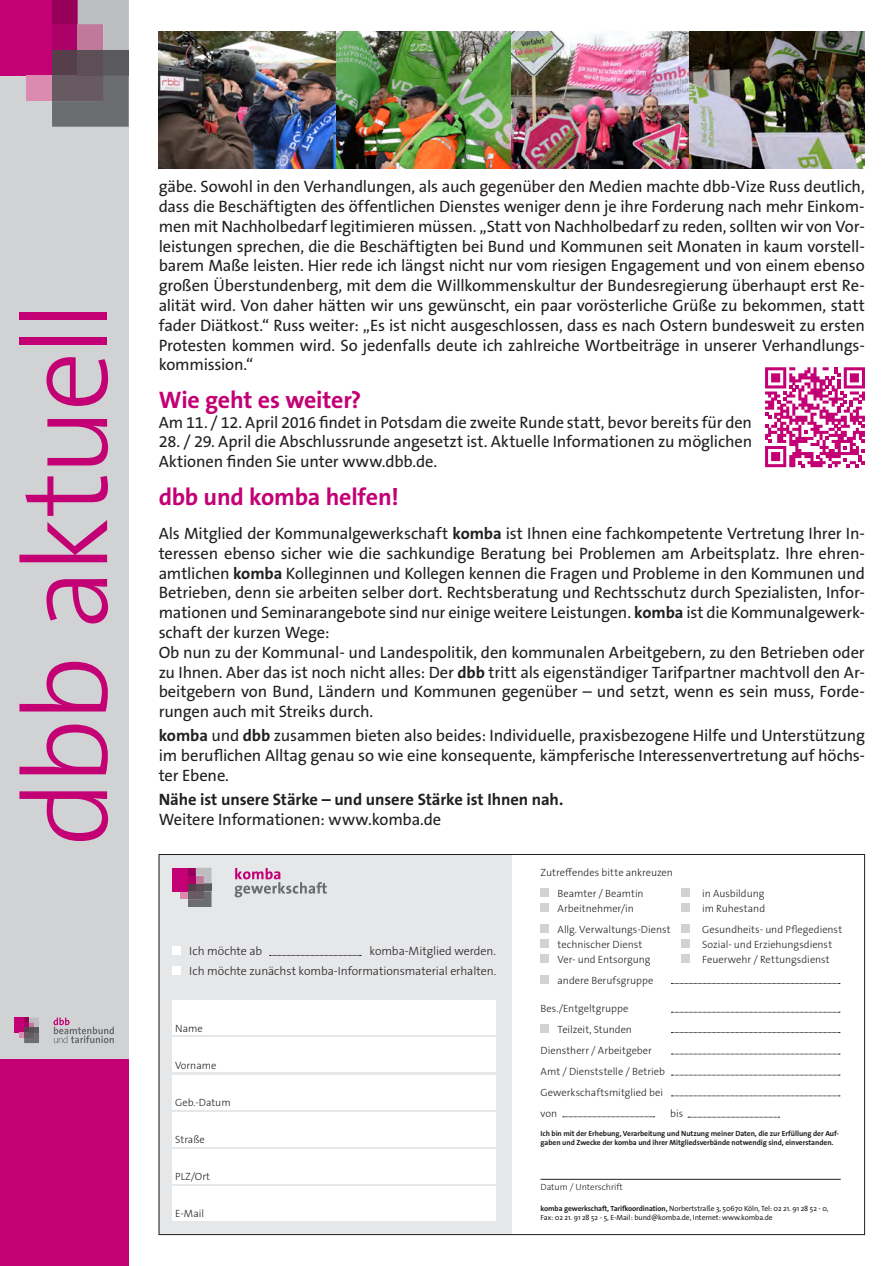
<style>
.page{position:relative;width:896px;height:1266px;background:#fff}
.page>*{position:absolute;margin:0;border:0;box-sizing:border-box;transform-origin:0 0}
.t1{font:300 120px "The Sans Os F";letter-spacing:-.045em;color:#c30175}
.Zwischenüberschrift{font:700 24px "The Sans Os F";letter-spacing:-.01em;color:#c30175}
.Zwischenüberschrift-2{font:700 24px "The Sans B7";letter-spacing:-.005em;color:#c30175}
.Fliesstext{font:16.5px/19.8px "The Sans B5 Plain";letter-spacing:-.01em;color:#231f20;text-align:justify}
.Fliesstext-2{font:16.5px/19.8px "The Sans Os F";letter-spacing:-.01em;color:#231f20;text-align:justify}
.Fliesstext-3{font:700 16.5px "The Sans Os F";letter-spacing:-.005em;color:#231f20}
.t2{font:300 12px "The Sans Os F";letter-spacing:-.005em;color:#231f20}
.t3{font:300 10.5px "The Sans Os F";color:#231f20}
.t4{font:300 9px "The Sans Os F";color:#231f20}
.t5{font:700 7.5px/9px "The Sans Os F";letter-spacing:-.005em;color:#231f20}
._11_Kleingedrucktes{font:7.5px "The Sans Os F";letter-spacing:-.01em;color:#231f20}
.s1{font-weight:700}
</style>
<div class="page">
<div style="left:0;top:0;width:129px;height:1265px;background:#d1d2d4"></div>
<div style="left:0;top:0;width:52px;height:75px;background:#c30175"></div>
<div style="left:52px;top:0;width:26px;height:24px;background:#970059"></div>
<div style="left:52px;top:24px;width:26px;height:26px;background:#ac0167"></div>
<div style="left:52px;top:50px;width:26px;height:25px;background:#573e4b"></div>
<svg style="left:78px;top:0;width:51px;height:50px;background:#bdacb6"></svg>
<div style="left:78px;top:50px;width:25px;height:25px;background:#5c5056"></div>
<div style="left:103px;top:50px;width:26px;height:25px;background:#5a5a5d"></div>
<svg style="left:52px;top:75px;width:77px;height:52px;background:#6b676b"></svg>
<div style="left:26px;top:75px;width:26px;height:26px;background:#dc8bb0"></div>
<div style="left:0;top:1059px;width:129px;height:206px;background:#c30175"></div>
<svg style="left:54px;top:1017px;width:60px;height:26px"></svg>
<div style="left:14px;top:1017px;width:10px;height:15px;background:#c30175"></div>
<svg style="left:19px;top:1017px;width:20px;height:26px"></svg>
<svg style="left:765px;top:367px;width:99px;height:100px"></svg>
<img style="left:688px;top:31px;width:176px;height:137px">
<img style="left:335px;top:31px;width:176px;height:137px">
<img style="left:159px;top:31px;width:176px;height:137px">
<img style="left:511px;top:31px;width:177px;height:137px">
<div style="left:159px;top:854px;width:352px;height:380px;background:#e6e7e9"></div>
<div style="left:172px;top:1000px;width:323px;height:34px;background:#fff"></div>
<div style="left:172px;top:1037px;width:323px;height:34px;background:#fff"></div>
<div style="left:172px;top:1074px;width:323px;height:34px;background:#fff"></div>
<div style="left:172px;top:1112px;width:323px;height:34px;background:#fff"></div>
<div style="left:172px;top:1149px;width:323px;height:34px;background:#fff"></div>
<div style="left:172px;top:1186px;width:323px;height:34px;background:#fff"></div>
<div style="left:540px;top:888px;width:9px;height:8px;background:#d1d2d4"></div>
<div style="left:680px;top:888px;width:9px;height:8px;background:#d1d2d4"></div>
<div style="left:540px;top:903px;width:9px;height:8px;background:#d1d2d4"></div>
<div style="left:680px;top:903px;width:9px;height:8px;background:#d1d2d4"></div>
<div style="left:540px;top:924px;width:9px;height:8px;background:#d1d2d4"></div>
<div style="left:680px;top:924px;width:9px;height:8px;background:#d1d2d4"></div>
<div style="left:540px;top:939px;width:9px;height:8px;background:#d1d2d4"></div>
<div style="left:680px;top:939px;width:9px;height:8px;background:#d1d2d4"></div>
<div style="left:540px;top:954px;width:9px;height:8px;background:#d1d2d4"></div>
<div style="left:680px;top:954px;width:9px;height:8px;background:#d1d2d4"></div>
<div style="left:540px;top:975px;width:9px;height:8px;background:#d1d2d4"></div>
<div style="left:540px;top:1024px;width:9px;height:9px;background:#d1d2d4"></div>
<hr style="left:540px;top:1178px;width:300px;height:1px;background:#231f20">
<div style="left:180px;top:891px;width:8px;height:8px;background:#dc8bb0"></div>
<div style="left:188px;top:883px;width:8px;height:8px;background:#573e4b"></div>
<div style="left:196px;top:883px;width:8px;height:8px;background:#5c5056"></div>
<div style="left:188px;top:875px;width:8px;height:8px;background:#ac0167"></div>
<div style="left:188px;top:867px;width:8px;height:8px;background:#970059"></div>
<div style="left:204px;top:883px;width:7px;height:8px;background:#5a5a5d"></div>
<svg style="left:188px;top:891px;width:23px;height:16px"></svg>
<div style="left:172px;top:867px;width:16px;height:24px;background:#c30175"></div>
<svg style="left:196px;top:867px;width:15px;height:16px"></svg>
<svg style="left:235px;top:867px;width:92px;height:30px"></svg>
<div style="left:172px;top:946px;width:9px;height:9px;background:#fff"></div>
<div style="left:172px;top:966px;width:9px;height:8px;background:#fff"></div>
<svg style="left:671px;top:1011px;width:168px;height:1px"></svg>
<svg style="left:671px;top:1032px;width:168px;height:1px"></svg>
<svg style="left:671px;top:1053px;width:168px;height:1px"></svg>
<svg style="left:671px;top:1074px;width:168px;height:1px"></svg>
<svg style="left:671px;top:1095px;width:168px;height:1px"></svg>
<svg style="left:562px;top:1116px;width:92px;height:1px"></svg>
<svg style="left:688px;top:1116px;width:91px;height:1px"></svg>
<svg style="left:269px;top:955px;width:92px;height:1px"></svg>
<svg style="left:671px;top:983px;width:168px;height:1px"></svg>
<h1 class="t1" style="left:-11px;top:846px;width:547px;rotate:-90deg">dbb aktuell</h1>
<p class="Fliesstext" style="left:159px;top:177px;width:707px">gäbe. Sowohl in den Verhandlungen, als auch gegenüber den Medien machte dbb-Vize Russ deutlich, dass die Beschäftigten des öffentlichen Dienstes weniger denn je ihre Forderung nach mehr Einkom&shy;men mit Nachholbedarf legitimieren müssen. „Statt von Nachholbedarf zu reden, sollten wir von Vor&shy;leistungen sprechen, die die Beschäftigten bei Bund und Kommunen seit Monaten in kaum vorstell&shy;barem Maße leisten. Hier rede ich längst nicht nur vom riesigen Engagement und von einem ebenso großen Überstundenberg, mit dem die Willkommenskultur der Bundesregierung überhaupt erst Re&shy;alität wird. Von daher hätten wir uns gewünscht, ein paar vorösterliche Grüße zu bekommen, statt fader Diätkost.“ Russ weiter: „Es ist nicht ausgeschlossen, dass es nach Ostern bundesweit zu ersten Protesten kommen wird. So jedenfalls deute ich zahlreiche Wortbeiträge in unserer Verhandlungs&shy;kommission.“</p>
<p class="Zwischenüberschrift-2" style="left:159px;top:387px;width:204px">Wie geht es weiter?</p>
<p class="Fliesstext" style="left:159px;top:412px;width:595px">Am 11. / 12. April 2016 findet in Potsdam die zweite Runde statt, bevor bereits für den</p>
<p class="Fliesstext" style="left:159px;top:432px;width:595px">28. / 29. April die Abschlussrunde angesetzt ist. Aktuelle Informationen zu möglichen<br>Aktionen finden Sie unter www.dbb.de.</p>
<p class="Zwischenüberschrift" style="left:159px;top:481px;width:241px">dbb und komba helfen!</p>
<p class="Fliesstext-2" style="left:159px;top:523px;width:707px">Als Mitglied der Kommunalgewerkschaft <span class="s1">komba</span> ist Ihnen eine fachkompetente Vertretung Ihrer In&shy;teressen ebenso sicher wie die sachkundige Beratung bei Problemen am Arbeitsplatz. Ihre ehren&shy;amtlichen <span class="s1">komba</span> Kolleginnen und Kollegen kennen die Fragen und Probleme in den Kommunen und Betrieben, denn sie arbeiten selber dort. Rechtsberatung und Rechtsschutz durch Spezialisten, Infor&shy;mationen und Seminarangebote sind nur einige weitere Leistungen. <span class="s1">komba</span> ist die Kommunalgewerk&shy;schaft der kurzen Wege:</p>
<p class="Fliesstext-2" style="left:159px;top:642px;width:707px">Ob nun zu der Kommunal- und Landespolitik, den kommunalen Arbeitgebern, zu den Betrieben oder zu Ihnen. Aber das ist noch nicht alles: Der <span class="s1">dbb</span> tritt als eigenständiger Tarifpartner machtvoll den Ar&shy;beitgebern von Bund, Ländern und Kommunen gegenüber – und setzt, wenn es sein muss, Forde&shy;rungen auch mit Streiks durch.</p>
<p class="Fliesstext-2" style="left:159px;top:726px;width:707px"><span class="s1">komba</span> und <span class="s1">dbb</span> zusammen bieten also beides: Individuelle, praxisbezogene Hilfe und Unterstützung im beruflichen Alltag genau so wie eine konsequente, kämpferische Interessenvertretung auf höchs&shy;ter Ebene.</p>
<p class="Fliesstext-3" style="left:159px;top:788px;width:406px">Nähe ist unsere Stärke – und unsere Stärke ist Ihnen nah.</p>
<p class="Fliesstext-2" style="left:159px;top:809px;width:284px">Weitere Informationen: www.komba.de</p>
<p class="t2" style="left:189px;top:943px;width:74px">Ich möchte ab</p>
<p class="t2" style="left:369px;top:943px;width:128px">komba-Mitglied werden.</p>
<p class="t2" style="left:189px;top:962px;width:308px">Ich möchte zunächst komba-Informationsmaterial erhalten.</p>
<p class="t3" style="left:175px;top:1021px;width:29px">Name</p>
<p class="t3" style="left:175px;top:1058px;width:43px">Vorname</p>
<p class="t3" style="left:175px;top:1095px;width:57px">Geb.-Datum</p>
<p class="t3" style="left:175px;top:1132px;width:31px">Straße</p>
<p class="t3" style="left:175px;top:1169px;width:36px">PLZ/Ort</p>
<p class="t3" style="left:175px;top:1206px;width:30px">E-Mail</p>
<p class="t3" style="left:540px;top:865px;width:134px">Zutreffendes bitte ankreuzen</p>
<p class="t3" style="left:557px;top:886px;width:88px">Beamter / Beamtin</p>
<p class="t3" style="left:702px;top:886px;width:64px">in Ausbildung</p>
<p class="t3" style="left:557px;top:901px;width:78px">Arbeitnehmer/in</p>
<p class="t3" style="left:702px;top:901px;width:64px">im Ruhestand</p>
<p class="t3" style="left:557px;top:922px;width:115px">Allg. Verwaltungs-Dienst</p>
<p class="t3" style="left:702px;top:922px;width:141px">Gesundheits- und Pflegedienst</p>
<p class="t3" style="left:557px;top:937px;width:86px">technischer Dienst</p>
<p class="t3" style="left:702px;top:937px;width:131px">Sozial- und Erziehungsdienst</p>
<p class="t3" style="left:557px;top:952px;width:94px">Ver- und Entsorgung</p>
<p class="t3" style="left:702px;top:952px;width:129px">Feuerwehr / Rettungsdienst</p>
<p class="t3" style="left:557px;top:973px;width:97px">andere Berufsgruppe</p>
<p class="t3" style="left:540px;top:1001px;width:89px">Bes./Entgeltgruppe</p>
<p class="t3" style="left:557px;top:1022px;width:76px">Teilzeit, Stunden</p>
<p class="t3" style="left:540px;top:1043px;width:113px">Dienstherr / Arbeitgeber</p>
<p class="t3" style="left:540px;top:1064px;width:126px">Amt / Dienststelle / Betrieb</p>
<p class="t3" style="left:540px;top:1085px;width:124px">Gewerkschaftsmitglied bei</p>
<p class="t3" style="left:540px;top:1106px;width:18px">von</p>
<p class="t3" style="left:670px;top:1106px;width:14px">bis</p>
<p class="t5" style="left:540px;top:1128px;width:300px">Ich bin mit der Erhebung, Verarbeitung und Nutzung meiner Daten, die zur Erfüllung der Auf&shy;gaben und Zwecke der komba und ihrer Mitgliedsverbände notwendig sind, einverstanden.</p>
<p class="t4" style="left:540px;top:1181px;width:84px">Datum / Unterschrift</p>
<p class="_11_Kleingedrucktes" style="left:540px;top:1203px;width:289px"><span class="s1">komba gewerkschaft, Tarifkoordination,</span> Norbertstraße 3, 50670 Köln, Tel: 02 21. 91 28 52 - 0,</p>
<p class="_11_Kleingedrucktes" style="left:540px;top:1212px;width:234px">Fax: 02 21. 91 28 52 - 5, E-Mail: bund@komba.de, Internet: www.komba.de</p>
</div>
